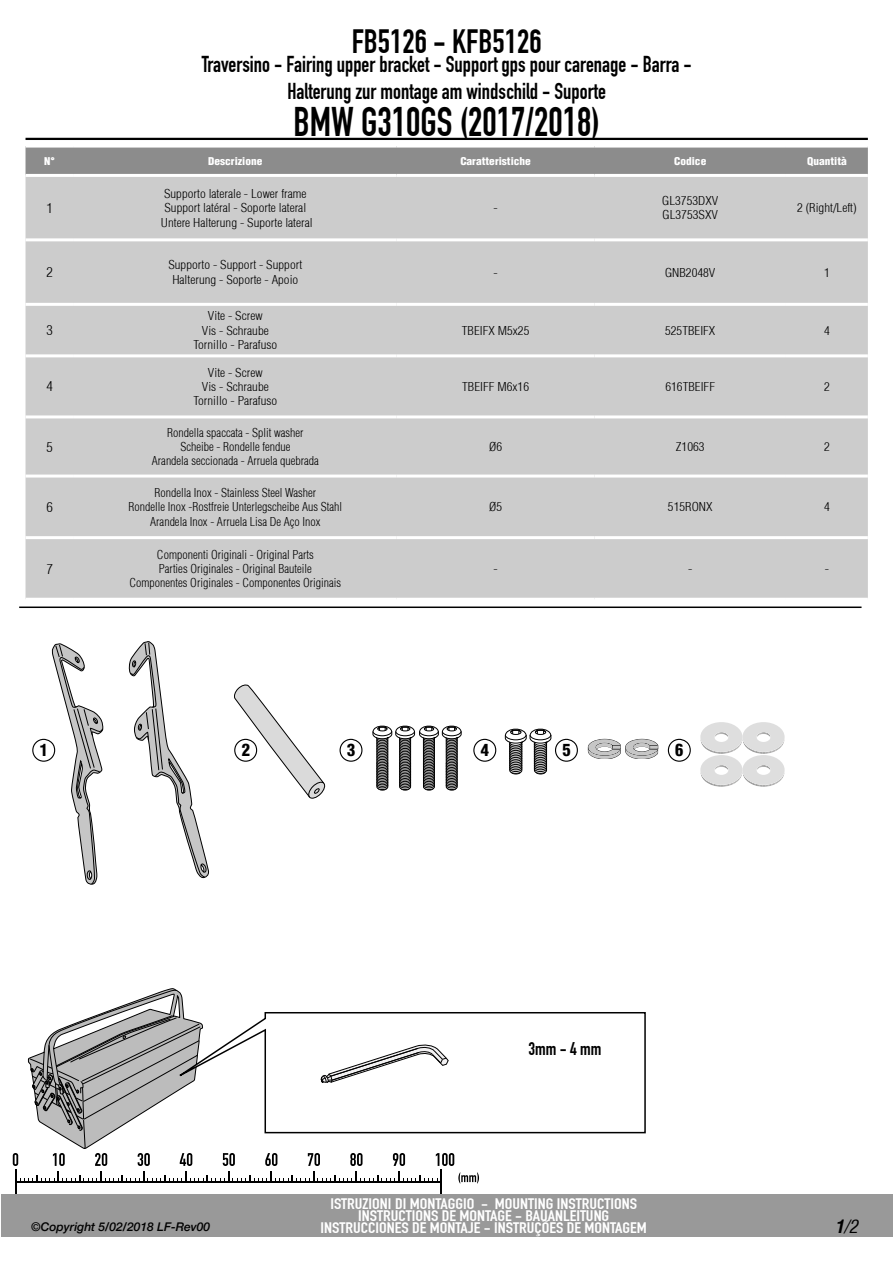
<style>
.page{position:relative;width:893px;height:1263px;background:#fff}
.page>*{position:absolute;margin:0;border:0;box-sizing:border-box;transform-origin:0 0}
.t1{font:40.5px "DIN Engschrift Alternate";color:#000;scale:.95 1}
.t2{font:33px "DIN Engschrift Alternate";color:#000}
.t3{font:22.5px/27px "DIN Engschrift Alternate";color:#000;text-align:center;scale:.95 1}
.t4{font:18px "DIN Engschrift Alternate";color:#000}
.t5{font:italic condensed 18px "Helvetica";color:#000}
.t6{font:900 condensed 16.5px "Helvetica";color:#000}
.t7{font:15px/12px "DIN Engschrift Alternate";color:#fff;text-align:center;scale:1.2 1}
.t8{font:300 condensed 13.5px "Helvetica";color:#000;scale:1.08 1}
.t9{font:300 condensed 12px/14.4px "Helvetica";color:#000;text-align:center;scale:1.08 1}
.t10{font:300 condensed 12px/14.4px "Helvetica";color:#000;text-align:center}
.t11{font:italic 500 12px "Helvetica Neue";color:#000}
.t12{font:900 condensed 10.5px "Helvetica";color:#fff;scale:1.08 1}
.s1{font-weight:700}
</style>
<div class="page">
<div style="left:1px;top:1194px;width:891px;height:43px;background:#999"></div>
<hr style="left:26px;top:138px;width:841px;height:2px;background:#000">
<svg style="left:234px;top:684px;width:92px;height:115px"></svg>
<div style="left:26px;top:148px;width:841px;height:26px;background:#8c8c8c"></div>
<div style="left:26px;top:177px;width:841px;height:421px;background:#ccc"></div>
<hr style="left:26px;top:238px;width:48px;height:3px;background:#fff">
<hr style="left:74px;top:238px;width:322px;height:3px;background:#fff">
<hr style="left:396px;top:238px;width:198px;height:3px;background:#fff">
<hr style="left:594px;top:238px;width:192px;height:3px;background:#fff">
<hr style="left:786px;top:238px;width:81px;height:3px;background:#fff">
<hr style="left:26px;top:303px;width:48px;height:3px;background:#fff">
<hr style="left:74px;top:303px;width:322px;height:3px;background:#fff">
<hr style="left:396px;top:303px;width:198px;height:3px;background:#fff">
<hr style="left:594px;top:303px;width:192px;height:3px;background:#fff">
<hr style="left:786px;top:303px;width:81px;height:3px;background:#fff">
<hr style="left:26px;top:354px;width:48px;height:3px;background:#fff">
<hr style="left:74px;top:354px;width:322px;height:3px;background:#fff">
<hr style="left:396px;top:354px;width:198px;height:3px;background:#fff">
<hr style="left:594px;top:354px;width:192px;height:3px;background:#fff">
<hr style="left:786px;top:354px;width:81px;height:3px;background:#fff">
<hr style="left:26px;top:415px;width:48px;height:3px;background:#fff">
<hr style="left:74px;top:415px;width:322px;height:3px;background:#fff">
<hr style="left:396px;top:415px;width:198px;height:3px;background:#fff">
<hr style="left:594px;top:415px;width:192px;height:3px;background:#fff">
<hr style="left:786px;top:415px;width:81px;height:3px;background:#fff">
<hr style="left:26px;top:475px;width:48px;height:3px;background:#fff">
<hr style="left:74px;top:475px;width:322px;height:3px;background:#fff">
<hr style="left:396px;top:475px;width:198px;height:3px;background:#fff">
<hr style="left:594px;top:475px;width:192px;height:3px;background:#fff">
<hr style="left:786px;top:475px;width:81px;height:3px;background:#fff">
<hr style="left:26px;top:536px;width:48px;height:3px;background:#fff">
<hr style="left:74px;top:536px;width:322px;height:3px;background:#fff">
<hr style="left:396px;top:536px;width:198px;height:3px;background:#fff">
<hr style="left:594px;top:536px;width:192px;height:3px;background:#fff">
<hr style="left:786px;top:536px;width:81px;height:3px;background:#fff">
<hr style="left:19px;top:607px;width:842px;height:1px;background:#000">
<svg style="left:203px;top:1012px;width:443px;height:122px"></svg>
<hr style="left:16px;top:1181px;width:425px;height:2px;background:#000">
<hr style="left:15px;top:1170px;width:2px;height:24px;background:#000">
<hr style="left:440px;top:1170px;width:2px;height:24px;background:#000">
<svg style="left:20px;top:1172px;width:418px;height:9px"></svg>
<svg style="left:13px;top:1153px;width:5px;height:13px"></svg>
<svg style="left:27px;top:988px;width:176px;height:178px"></svg>
<svg style="left:223px;top:1153px;width:12px;height:13px"></svg>
<svg style="left:265px;top:1153px;width:12px;height:13px"></svg>
<svg style="left:308px;top:1153px;width:12px;height:13px"></svg>
<svg style="left:350px;top:1153px;width:12px;height:13px"></svg>
<svg style="left:393px;top:1153px;width:12px;height:13px"></svg>
<svg style="left:436px;top:1153px;width:18px;height:13px"></svg>
<svg style="left:458px;top:1172px;width:21px;height:11px"></svg>
<svg style="left:320px;top:1044px;width:129px;height:39px"></svg>
<svg style="left:51px;top:643px;width:53px;height:242px"></svg>
<svg style="left:128px;top:641px;width:81px;height:238px"></svg>
<div style="left:33px;top:739px;width:22px;height:22px;background:#fff;border-radius:50%"></div>
<div style="left:32px;top:739px;width:23px;height:23px;border:1px solid #000;border-radius:50%"></div>
<div style="left:235px;top:739px;width:21px;height:22px;background:#fff;border-radius:50%"></div>
<div style="left:234px;top:739px;width:23px;height:23px;border:1px solid #000;border-radius:50%"></div>
<div style="left:339px;top:739px;width:23px;height:23px;border:1px solid #000;border-radius:50%"></div>
<div style="left:473px;top:739px;width:23px;height:23px;border:1px solid #000;border-radius:50%"></div>
<div style="left:555px;top:739px;width:23px;height:23px;border:1px solid #000;border-radius:50%"></div>
<div style="left:667px;top:739px;width:23px;height:23px;border:1px solid #000;border-radius:50%"></div>
<svg style="left:504px;top:728px;width:47px;height:46px"></svg>
<svg style="left:588px;top:739px;width:70px;height:20px"></svg>
<svg style="left:372px;top:725px;width:90px;height:65px"></svg>
<svg style="left:700px;top:722px;width:85px;height:65px"></svg>
<h2 class="t2" style="left:352px;top:25px;width:191px">FB5126 - KFB5126</h2>
<h3 class="t3" style="left:202px;top:52px;width:517px">Traversino - Fairing upper bracket - Support gps pour carenage - Barra -<br>Halterung zur montage am windschild - Suporte</h3>
<h1 class="t1" style="left:293px;top:101px;width:324px">BMW G310GS (2017/2018)</h1>
<p class="t12" style="left:44px;top:156px;width:12px">N°</p>
<p class="t12" style="left:208px;top:156px;width:52px">Descrizione</p>
<p class="t12" style="left:460px;top:156px;width:67px">Caratteristiche</p>
<p class="t12" style="left:674px;top:156px;width:31px">Codice</p>
<p class="t12" style="left:807px;top:156px;width:38px">Quantità</p>
<p class="t8" style="left:46px;top:202px;width:7px">1</p>
<p class="t9" style="left:161px;top:187px;width:142px">Supporto laterale - Lower frame<br>Support latéral - Soporte lateral<br>Untere Halterung - Suporte lateral</p>
<p class="t9" style="left:662px;top:194px;width:53px;text-align:left">GL3753DXV<br>GL3753SXV</p>
<p class="t9" style="left:797px;top:202px;width:57px">2 (Right/Left)</p>
<p class="t9" style="left:493px;top:202px;width:5px">-</p>
<p class="t8" style="left:46px;top:267px;width:7px">2</p>
<p class="t9" style="left:168px;top:259px;width:125px">Supporto - Support - Support<br>Halterung - Soporte - Apoio</p>
<p class="t8" style="left:46px;top:325px;width:7px">3</p>
<p class="t8" style="left:46px;top:381px;width:7px">4</p>
<p class="t8" style="left:46px;top:441px;width:7px">5</p>
<p class="t8" style="left:46px;top:502px;width:7px">6</p>
<p class="t8" style="left:46px;top:563px;width:7px">7</p>
<p class="t9" style="left:193px;top:310px;width:79px">Vite - Screw<br>Vis - Schraube<br>Tornillo - Parafuso</p>
<p class="t9" style="left:193px;top:366px;width:79px">Vite - Screw<br>Vis - Schraube<br>Tornillo - Parafuso</p>
<p class="t10" style="left:152px;top:426px;width:168px">Rondella spaccata - Split washer<br>Scheibe - Rondelle fendue<br>Arandela seccionada - Arruela quebrada</p>
<p class="t10" style="left:129px;top:486px;width:215px">Rondella Inox - Stainless Steel Washer<br>Rondelle Inox -Rostfreie Unterlegscheibe Aus Stahl<br>Arandela Inox - Arruela Lisa De Aço Inox</p>
<p class="t10" style="left:130px;top:548px;width:213px">Componenti Originali - Original Parts<br>Parties Originales - Original Bauteile<br>Componentes Originales - Componentes Originais</p>
<p class="t9" style="left:493px;top:266px;width:5px">-</p>
<p class="t9" style="left:665px;top:266px;width:48px">GNB2048V</p>
<p class="t9" style="left:824px;top:266px;width:7px">1</p>
<p class="t9" style="left:462px;top:324px;width:64px">TBEIFX M5x25</p>
<p class="t9" style="left:665px;top:324px;width:48px">525TBEIFX</p>
<p class="t9" style="left:824px;top:324px;width:7px">4</p>
<p class="t9" style="left:462px;top:380px;width:63px">TBEIFF M6x16</p>
<p class="t9" style="left:665px;top:380px;width:47px">616TBEIFF</p>
<p class="t9" style="left:824px;top:380px;width:7px">2</p>
<p class="t9" style="left:489px;top:440px;width:13px">Ø6</p>
<p class="t9" style="left:676px;top:440px;width:28px">Z1063</p>
<p class="t9" style="left:824px;top:440px;width:7px">2</p>
<p class="t9" style="left:489px;top:501px;width:13px">Ø5</p>
<p class="t9" style="left:668px;top:501px;width:43px">515RONX</p>
<p class="t9" style="left:824px;top:501px;width:7px">4</p>
<p class="t9" style="left:493px;top:562px;width:5px">-</p>
<p class="t9" style="left:688px;top:562px;width:5px">-</p>
<p class="t9" style="left:824px;top:562px;width:5px">-</p>
<h3 class="t6" style="left:40px;top:744px;width:10px">1</h3>
<h3 class="t6" style="left:242px;top:744px;width:10px">2</h3>
<h3 class="t6" style="left:347px;top:744px;width:10px">3</h3>
<h3 class="t6" style="left:481px;top:744px;width:10px">4</h3>
<h3 class="t6" style="left:562px;top:744px;width:10px">5</h3>
<h3 class="t6" style="left:675px;top:744px;width:10px">6</h3>
<p class="t11" style="left:31px;top:1222px;width:181px">©Copyright 5/02/2018 LF-Rev00</p>
<h3 class="t4" style="left:528px;top:1039px;width:75px">3mm - 4 mm</h3>
<p class="t7" style="left:320px;top:1198px;width:273px">ISTRUZIONI DI MONTAGGIO - MOUNTING INSTRUCTIONS<br>INSTRUCTIONS DE MONTAGE - BAUANLEITUNG<br>INSTRUCCIONES DE MONTAJE - INSTRUÇÕES DE MONTAGEM</p>
<h3 class="t5" style="left:834px;top:1216px;width:25px"><span class="s1">1</span>/2</h3>
</div>
